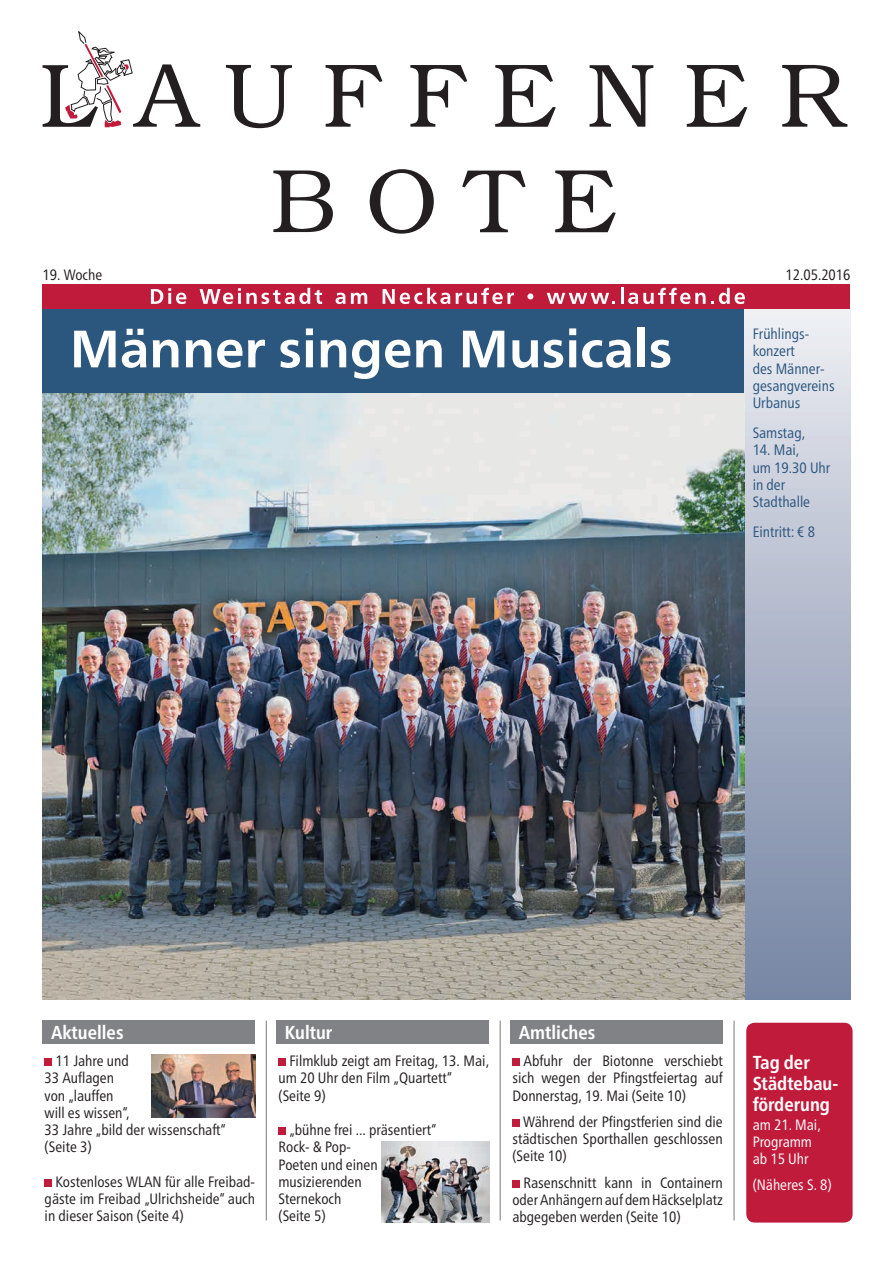
<style>
.page{position:relative;width:893px;height:1263px;background:#fff}
.page>*{position:absolute;margin:0;border:0;box-sizing:border-box;transform-origin:0 0}
.t1{font:700 52.5px "Frutiger Neue LTW1 G";color:#fff}
.t2{font:700 condensed 18.75px/21px "Frutiger Neue LTW1 G";color:#fff}
.t3{font:condensed 15px/17.2px "Frutiger Neue LTW1 G";color:#231f20;text-align:justify}
.t4{font:condensed 15px/17.2px "Frutiger Neue LTW1 G";color:#2b567e}
.t5{font:condensed 15px/17.1px "Frutiger Neue LTW1 G";color:#fff}
</style>
<div class="page">
<div style="left:744px;top:308px;width:106px;height:691px;background:linear-gradient(to bottom,#ececf2,#7382a2)"></div>
<div style="left:43px;top:308px;width:701px;height:85px;background:#2b567e"></div>
<svg style="left:273px;top:170px;width:60px;height:62px"></svg>
<svg style="left:370px;top:169px;width:64px;height:65px"></svg>
<svg style="left:462px;top:171px;width:64px;height:61px"></svg>
<svg style="left:555px;top:170px;width:61px;height:62px"></svg>
<svg style="left:226px;top:65px;width:66px;height:63px"></svg>
<svg style="left:326px;top:65px;width:56px;height:62px"></svg>
<svg style="left:410px;top:65px;width:57px;height:62px"></svg>
<svg style="left:495px;top:65px;width:61px;height:62px"></svg>
<svg style="left:590px;top:65px;width:63px;height:62px"></svg>
<svg style="left:687px;top:65px;width:60px;height:62px"></svg>
<svg style="left:782px;top:65px;width:65px;height:62px"></svg>
<svg style="left:43px;top:31px;width:157px;height:96px"></svg>
<img style="left:43px;top:393px;width:701px;height:606px">
<div style="left:43px;top:1020px;width:212px;height:24px;background:#808285"></div>
<div style="left:276px;top:1020px;width:213px;height:24px;background:#808285"></div>
<div style="left:510px;top:1020px;width:213px;height:24px;background:#808285"></div>
<div style="left:746px;top:1023px;width:107px;height:199px;background:#c11b3b;border-radius:9px"></div>
<div style="left:45px;top:1058px;width:7px;height:8px;background:#c11b3b"></div>
<div style="left:45px;top:1179px;width:7px;height:8px;background:#c11b3b"></div>
<img style="left:151px;top:1054px;width:104px;height:64px">
<div style="left:279px;top:1058px;width:7px;height:8px;background:#c11b3b"></div>
<div style="left:279px;top:1127px;width:7px;height:8px;background:#c11b3b"></div>
<img style="left:382px;top:1141px;width:107px;height:81px">
<div style="left:512px;top:1058px;width:8px;height:8px;background:#c11b3b"></div>
<div style="left:512px;top:1119px;width:8px;height:8px;background:#c11b3b"></div>
<div style="left:512px;top:1180px;width:8px;height:7px;background:#c11b3b"></div>
<div style="left:43px;top:284px;width:807px;height:25px;background:#c11b3b"></div>
<svg style="left:151px;top:288px;width:35px;height:16px"></svg>
<svg style="left:200px;top:288px;width:122px;height:16px"></svg>
<svg style="left:336px;top:293px;width:9px;height:11px"></svg>
<svg style="left:351px;top:293px;width:16px;height:11px"></svg>
<svg style="left:383px;top:288px;width:67px;height:16px"></svg>
<svg style="left:456px;top:288px;width:58px;height:16px"></svg>
<svg style="left:527px;top:293px;width:6px;height:6px"></svg>
<svg style="left:547px;top:293px;width:68px;height:11px"></svg>
<svg style="left:621px;top:288px;width:124px;height:16px"></svg>
<hr style="left:266px;top:1020px;width:1px;height:200px;background:#808285">
<hr style="left:500px;top:1020px;width:1px;height:200px;background:#808285">
<hr style="left:733px;top:1020px;width:2px;height:200px;background:#808285">
<p class="t3" style="left:43px;top:265px;width:61px">19. Woche</p>
<p class="t3" style="left:785px;top:265px;width:66px">12.05.2016</p>
<h1 class="t1" style="left:70px;top:318px;width:604px">Männer singen Musicals</h1>
<p class="t4" style="left:753px;top:324px;width:83px">Frühlings&shy;konzert<br>des Männer&shy;gesangvereins<br>Urbanus</p>
<p class="t4" style="left:753px;top:423px;width:54px">Samstag,</p>
<p class="t4" style="left:753px;top:440px;width:79px">14. Mai,<br>um 19.30 Uhr in der<br>Stadthalle</p>
<p class="t4" style="left:753px;top:522px;width:64px">Eintritt: € 8</p>
<p class="t2" style="left:51px;top:1020px;width:74px">Aktuelles</p>
<p class="t2" style="left:285px;top:1020px;width:49px">Kultur</p>
<p class="t2" style="left:519px;top:1020px;width:78px">Amtliches</p>
<p class="t3" style="left:45px;top:1051px;width:183px;text-align:left;text-indent:11px">11 Jahre und<br>33 Auflagen<br>von „lauffen<br>will es wissen“,<br>33 Jahre „bild der wissenschaft“ (Seite 3)</p>
<p class="t3" style="left:45px;top:1172px;width:212px;text-indent:11px">Kostenloses WLAN für alle Freibad&shy;gäste im Freibad „Ulrichsheide“ auch in dieser Saison (Seite 4)</p>
<p class="t3" style="left:279px;top:1051px;width:212px;text-align:left;text-indent:11px">Filmklub zeigt am Freitag, 13. Mai, um 20 Uhr den Film „Quartett“<br>(Seite 9)</p>
<p class="t3" style="left:279px;top:1120px;width:159px;text-align:left;text-indent:11px">„bühne frei ... präsentiert“<br>Rock- &amp; Pop-<br>Poeten und einen musizierenden<br>Sternekoch<br>(Seite 5)</p>
<p class="t3" style="left:512px;top:1051px;width:212px;text-indent:11px">Abfuhr der Biotonne verschiebt sich wegen der Pfingstfeiertag auf Donnerstag, 19. Mai (Seite 10)</p>
<p class="t3" style="left:512px;top:1112px;width:212px;text-indent:11px">Während der Pfingstferien sind die städtischen Sporthallen geschlossen (Seite 10)</p>
<p class="t3" style="left:512px;top:1172px;width:212px;text-indent:11px">Rasenschnitt kann in Containern oder Anhängern auf dem Häckselplatz abgegeben werden (Seite 10)</p>
<p class="t2" style="left:753px;top:1050px;width:87px">Tag der<br>Städtebau&shy;förderung</p>
<p class="t5" style="left:753px;top:1115px;width:70px">am 21. Mai,<br>Programm ab 15 Uhr</p>
<p class="t5" style="left:753px;top:1175px;width:81px">(Näheres S. 8)</p>
</div>
